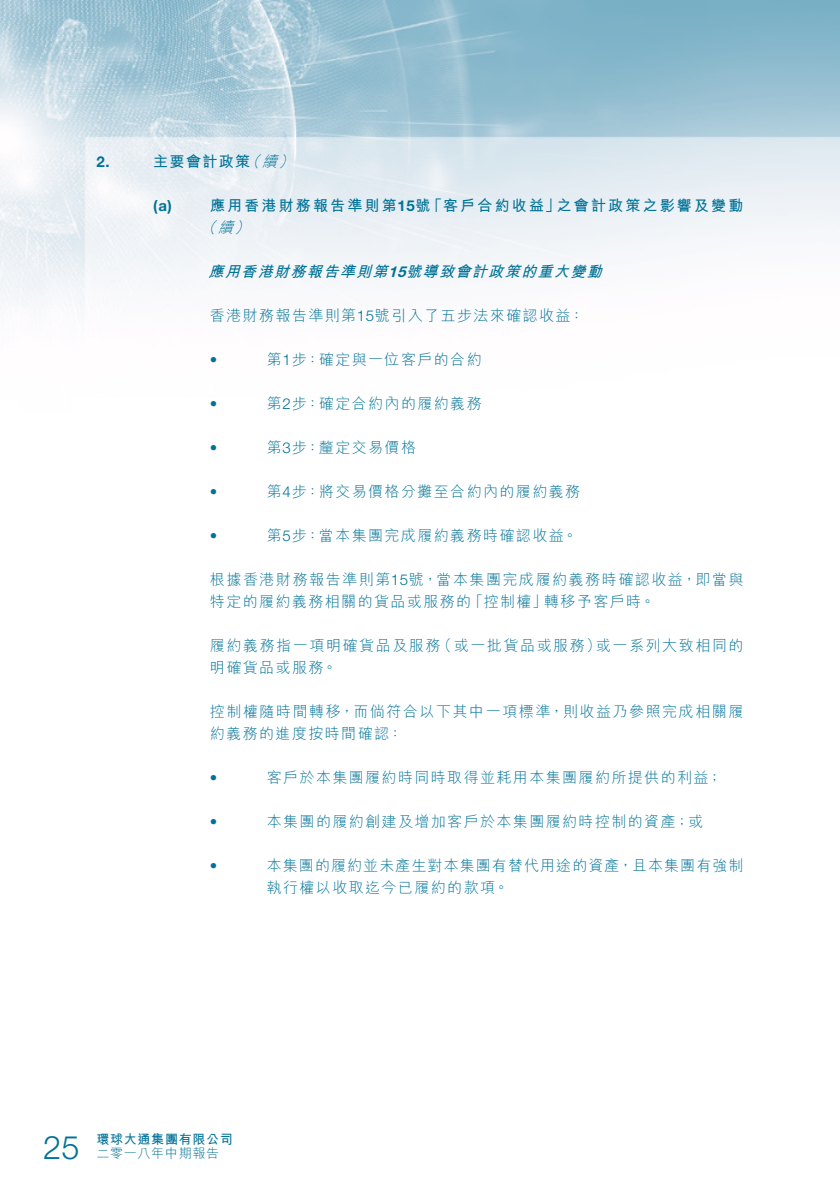
<style>
.page{position:relative;width:840px;height:1191px;background:#fff}
.page>*{position:absolute;margin:0;border:0;box-sizing:border-box;transform-origin:0 0}
.t1{font:300 32.4px "Helvetica Neue LT Std";color:#007297}
.Notes{font:300 15px/22px "M Hei HK";letter-spacing:.095em;color:#007297}
.Notes-2{font:300 15px/22px "M Hei HK";letter-spacing:.07em;color:#007297}
.Notes_HD2{font:700 15px/22px "M Hei HK";letter-spacing:.145em;color:#007297}
.Notes_HD3{font:italic 700 15px "M Hei HK";color:#007297}
.Notes_HD1{font:700 15px "M Hei HK";letter-spacing:.095em;color:#007297}
.Notes-3{font:300 15px "Helvetica Neue LT Std";color:#007297}
.Notes_HD2-2{font:700 15px "Helvetica Neue LT Std";color:#007297}
.Notes_HD1-2{font:700 15px "Helvetica Neue LT Std";color:#007297}
.t2{font:700 13px "M Hei HK";letter-spacing:.055em;color:#007297}
.t3{font:300 13px "M Hei HK";letter-spacing:.055em;color:#007297}
.s1{font-weight:300;font-style:italic}
.s2{font-family:"Helvetica Neue LT Std"}
</style>
<div class="page">
<img style="left:0;top:0;width:839px;height:306px">
<p class="Notes_HD1-2" style="left:96px;top:152px;width:15px">2.</p>
<p class="Notes_HD1" style="left:153px;top:150px;width:146px">主要會計政策<span class="s1">（續）</span></p>
<p class="Notes_HD2-2" style="left:153px;top:196px;width:20px">(a)</p>
<p class="Notes_HD2" style="left:201px;top:193px;width:543px;text-indent:9px">應用香港財務報告準則第<span class="s2">15</span>號「客戶合約收益」之會計政策之影響及變動<span class="s1">（續）</span></p>
<p class="Notes_HD3" style="left:208px;top:260px;width:400px">應用香港財務報告準則第<span class="s2">15</span>號導致會計政策的重大變動</p>
<p class="Notes" style="left:210px;top:304px;width:375px">香港財務報告準則第<span class="s2">15</span>號引入了五步法來確認收益：</p>
<p class="Notes-3" style="left:210px;top:350px;width:9px">•</p>
<p class="Notes" style="left:266px;top:348px;width:216px">第<span class="s2">1</span>步：確定與一位客戶的合約</p>
<p class="Notes-3" style="left:210px;top:394px;width:9px">•</p>
<p class="Notes" style="left:266px;top:392px;width:216px">第<span class="s2">2</span>步：確定合約內的履約義務</p>
<p class="Notes-3" style="left:210px;top:438px;width:9px">•</p>
<p class="Notes" style="left:266px;top:436px;width:151px">第<span class="s2">3</span>步：釐定交易價格</p>
<p class="Notes-3" style="left:210px;top:482px;width:9px">•</p>
<p class="Notes" style="left:266px;top:480px;width:315px">第<span class="s2">4</span>步：將交易價格分攤至合約內的履約義務</p>
<p class="Notes-3" style="left:210px;top:526px;width:9px">•</p>
<p class="Notes" style="left:266px;top:524px;width:312px">第<span class="s2">5</span>步：當本集團完成履約義務時確認收益。</p>
<p class="Notes" style="left:210px;top:568px;width:535px">根據香港財務報告準則第<span class="s2">15</span>號，當本集團完成履約義務時確認收益，即當與特定的履約義務相關的貨品或服務的「控制權」轉移予客戶時。</p>
<p class="Notes" style="left:210px;top:634px;width:534px">履約義務指一項明確貨品及服務（或一批貨品或服務）或一系列大致相同的明確貨品或服務。</p>
<p class="Notes" style="left:210px;top:700px;width:534px">控制權隨時間轉移，而倘符合以下其中一項標準，則收益乃參照完成相關履約義務的進度按時間確認：</p>
<p class="Notes-3" style="left:210px;top:768px;width:9px">•</p>
<p class="Notes" style="left:266px;top:766px;width:457px">客戶於本集團履約時同時取得並耗用本集團履約所提供的利益；</p>
<p class="Notes-3" style="left:210px;top:812px;width:9px">•</p>
<p class="Notes" style="left:266px;top:810px;width:438px">本集團的履約創建及增加客戶於本集團履約時控制的資產；或</p>
<p class="Notes-3" style="left:210px;top:856px;width:9px">•</p>
<p class="Notes-2" style="left:266px;top:854px;width:478px">本集團的履約並未產生對本集團有替代用途的資產，且本集團有強制執行權以收取迄今已履約的款項。</p>
<p class="t2" style="left:96px;top:1130px;width:138px">環球大通集團有限公司</p>
<h1 class="t1" style="left:43px;top:1127px;width:38px">25</h1>
<p class="t3" style="left:96px;top:1147px;width:124px">二零一八年中期報告</p>
</div>
